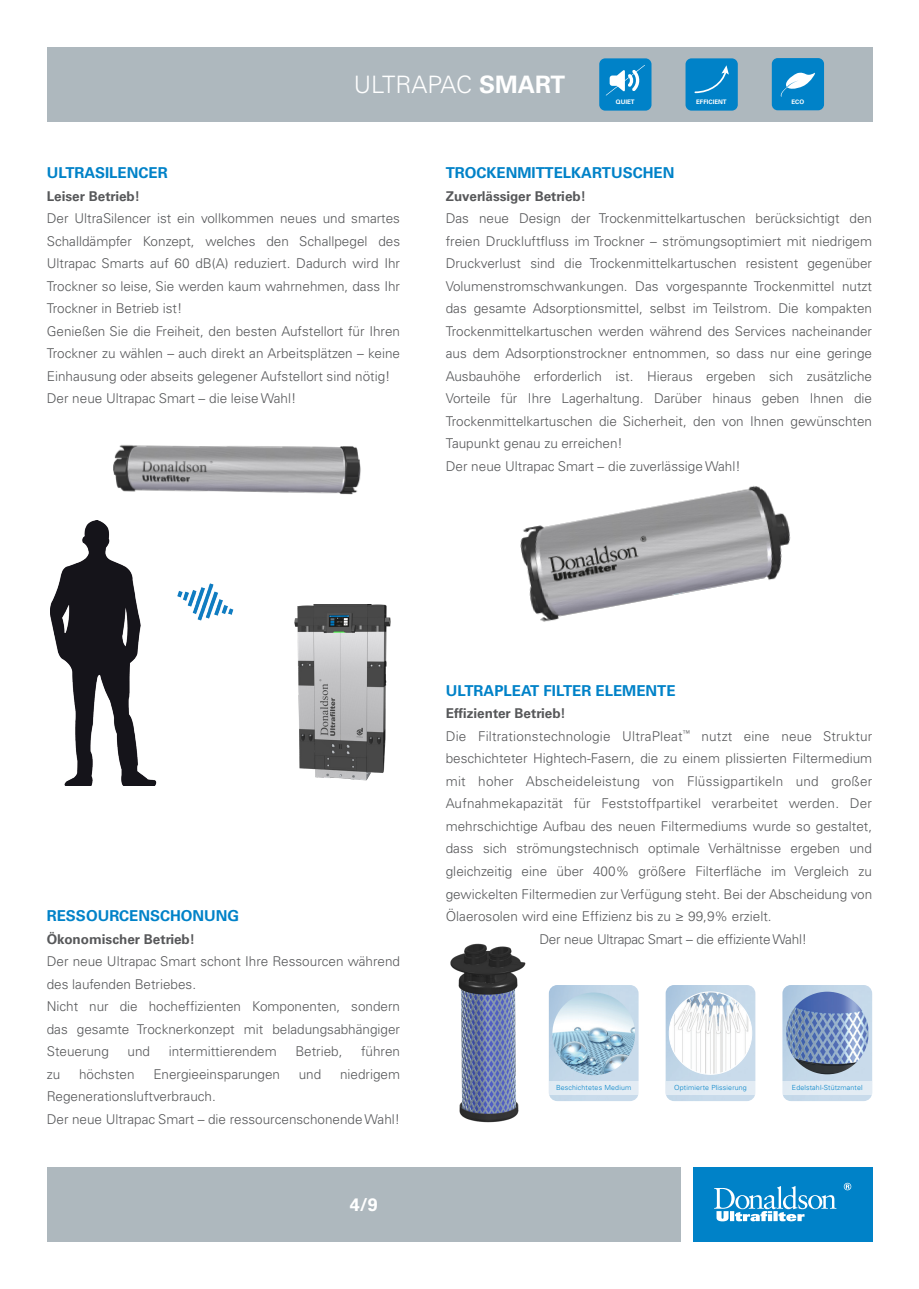
<style>
.page{position:relative;width:919px;height:1289px;background:#fff}
.page>*{position:absolute;margin:0;border:0;box-sizing:border-box;transform-origin:0 0}
.t1{font:300 24px "Univers LT Pro 45";color:#fff}
.t2{font:700 18px "Univers LT Pro 65";color:#fff}
.Heading{font:700 15px "Univers LT Pro 65";color:#0082c8}
.Text{font:300 13.5px/22.5px "Univers LT Pro 45";color:#57585a;text-align:justify}
.Subheading{font:700 13.5px "Univers LT Pro 65";color:#57585a}
.Text-2{font:300 13.5px "Univers LT Pro 45";letter-spacing:-.02em;color:#57585a}
.t3{font:300 7.05px "Univers LT Pro 45";letter-spacing:.02em;color:#0082c8}
.t4{font:700 6.15px "Univers LT Pro 65";color:#fff}
.s1{font-family:"Univers LT Pro 65";font-weight:700}
</style>
<div class="page">
<div style="left:47px;top:47px;width:825px;height:75px;background:#aeb8be"></div>
<div style="left:47px;top:1167px;width:633px;height:75px;background:#aeb8be"></div>
<div style="left:693px;top:1167px;width:179px;height:75px;background:#0082c8"></div>
<svg style="left:714px;top:1186px;width:122px;height:35px"></svg>
<svg style="left:843px;top:1182px;width:8px;height:8px"></svg>
<img style="left:520px;top:486px;width:271px;height:136px">
<img style="left:450px;top:943px;width:76px;height:180px">
<img style="left:782px;top:985px;width:90px;height:116px">
<img style="left:785px;top:991px;width:83px;height:83px;border-radius:41px">
<div style="left:782px;top:1081px;width:90px;height:13px;background:#e3ecf4"></div>
<img style="left:665px;top:985px;width:90px;height:116px">
<div style="left:665px;top:1081px;width:90px;height:13px;background:#e3ecf4"></div>
<img style="left:669px;top:991px;width:82px;height:83px;border-radius:41px">
<div style="left:669px;top:991px;width:83px;height:83px;border:1px solid #fff;border-radius:50%"></div>
<img style="left:549px;top:985px;width:89px;height:116px">
<div style="left:549px;top:1081px;width:89px;height:13px;background:#e3ecf4"></div>
<img style="left:552px;top:992px;width:83px;height:83px;border-radius:41px">
<div style="left:599px;top:58px;width:52px;height:53px;background:#0082c8;border-radius:6px"></div>
<svg style="left:605px;top:65px;width:40px;height:31px"></svg>
<div style="left:685px;top:58px;width:52px;height:53px;background:#0082c8;border-radius:6px"></div>
<svg style="left:694px;top:65px;width:34px;height:29px"></svg>
<div style="left:771px;top:58px;width:53px;height:52px;background:#0082c8;border-radius:6px"></div>
<svg style="left:780px;top:72px;width:35px;height:25px"></svg>
<img style="left:51px;top:521px;width:183px;height:265px">
<img style="left:113px;top:445px;width:248px;height:50px">
<img style="left:294px;top:604px;width:97px;height:177px">
<h1 class="t1" style="left:354px;top:70px;width:213px">ULTRAPAC <span class="s1">SMART</span></h1>
<p class="t4" style="left:615px;top:98px;width:20px">QUIET</p>
<p class="t4" style="left:696px;top:98px;width:32px">EFFICIENT</p>
<p class="t4" style="left:791px;top:98px;width:14px">ECO</p>
<p class="Heading" style="left:47px;top:164px;width:122px">ULTRASILENCER</p>
<p class="Subheading" style="left:47px;top:188px;width:95px">Leiser Betrieb!</p>
<p class="Text" style="left:47px;top:207px;width:355px">Der UltraSilencer ist ein vollkommen neues und smartes Schalldämpfer Konzept, welches den Schallpegel des Ultrapac Smarts auf 60 dB(A) reduziert. Dadurch wird Ihr Trockner so leise, Sie werden kaum wahrnehmen, dass Ihr Trockner in Betrieb ist!</p>
<p class="Text" style="left:47px;top:320px;width:355px">Genießen Sie die Freiheit, den besten Aufstellort für Ihren Trockner zu wählen – auch direkt an Arbeitsplätzen – keine Einhausung oder abseits gelegener Aufstellort sind nötig!</p>
<p class="Text" style="left:47px;top:387px;width:251px">Der neue Ultrapac Smart – die leise Wahl!</p>
<p class="Heading" style="left:446px;top:164px;width:230px">TROCKENMITTELKARTUSCHEN</p>
<p class="Subheading" style="left:446px;top:188px;width:142px">Zuverlässiger Betrieb!</p>
<p class="Text" style="left:446px;top:207px;width:428px">Das neue Design der Trockenmittelkartuschen berücksichtigt den freien Druckluftfluss im Trockner – strömungsoptimiert mit niedrigem Druckverlust sind die Trockenmittelkartuschen resistent gegenüber Volumenstromschwankungen. Das vorgespannte Trockenmittel nutzt das gesamte Adsorptionsmittel, selbst im Teilstrom. Die kompakten Trockenmittelkartuschen werden während des Services nacheinander aus dem Adsorptionstrockner entnommen, so dass nur eine geringe Ausbauhöhe erforderlich ist. Hieraus ergeben sich zusätzliche Vorteile für Ihre Lagerhaltung. Darüber hinaus geben Ihnen die Trockenmittelkartuschen die Sicherheit, den von Ihnen gewünschten Taupunkt genau zu erreichen!</p>
<p class="Text" style="left:446px;top:455px;width:296px">Der neue Ultrapac Smart – die zuverlässige Wahl!</p>
<p class="Heading" style="left:47px;top:906px;width:194px">RESSOURCENSCHONUNG</p>
<p class="Subheading" style="left:47px;top:930px;width:150px">Ökonomischer Betrieb!</p>
<p class="Text" style="left:47px;top:950px;width:355px">Der neue Ultrapac Smart schont Ihre Ressourcen während des laufenden Betriebes.</p>
<p class="Text" style="left:47px;top:995px;width:355px">Nicht nur die hocheffizienten Komponenten, sondern das gesamte Trocknerkonzept mit beladungsabhängiger Steuerung</p>
<p class="Text" style="left:127px;top:1040px;width:24px">und</p>
<p class="Text" style="left:169px;top:1040px;width:110px">intermittierendem</p>
<p class="Text" style="left:295px;top:1040px;width:48px">Betrieb,</p>
<p class="Text" style="left:361px;top:1040px;width:41px">führen</p>
<p class="Text" style="left:47px;top:1062px;width:15px">zu</p>
<p class="Text" style="left:79px;top:1062px;width:57px">höchsten</p>
<p class="Text" style="left:153px;top:1062px;width:128px">Energieeinsparungen</p>
<p class="Text" style="left:299px;top:1062px;width:24px">und</p>
<p class="Text" style="left:340px;top:1062px;width:62px">niedrigem</p>
<p class="Text" style="left:47px;top:1085px;width:171px">Regenerationsluftverbrauch.</p>
<p class="Text" style="left:47px;top:1107px;width:355px">Der neue Ultrapac Smart – die ressourcenschonende Wahl!</p>
<h2 class="t2" style="left:350px;top:1194px;width:30px">4/9</h2>
<p class="Heading" style="left:446px;top:681px;width:231px">ULTRAPLEAT FILTER ELEMENTE</p>
<p class="Subheading" style="left:446px;top:705px;width:121px">Effizienter Betrieb!</p>
<p class="Text" style="left:446px;top:725px;width:428px">Die Filtrationstechnologie UltraPleat<sup>™</sup> nutzt eine neue Struktur beschichteter Hightech-Fasern, die zu einem plissierten Filtermedium mit hoher Abscheideleistung von Flüssigpartikeln und großer Aufnahmekapazität für Feststoffpartikel verarbeitet werden. Der mehrschichtige Aufbau des neuen Filtermediums wurde so gestaltet, dass sich strömungstechnisch optimale Verhältnisse ergeben und gleichzeitig eine über 400% größere Filterfläche im Vergleich zu gewickelten Filtermedien zur Verfügung steht. Bei der Abscheidung von Ölaerosolen wird eine Effizienz bis zu ≥ 99,9% erzielt.</p>
<p class="Text-2" style="left:539px;top:930px;width:269px">Der neue Ultrapac Smart – die effiziente Wahl!</p>
<p class="t3" style="left:556px;top:1083px;width:77px">Beschichtetes Medium</p>
<p class="t3" style="left:674px;top:1083px;width:74px">Optimierte Plissierung</p>
<p class="t3" style="left:791px;top:1083px;width:72px">Edelstahl-Stützmantel</p>
</div>
